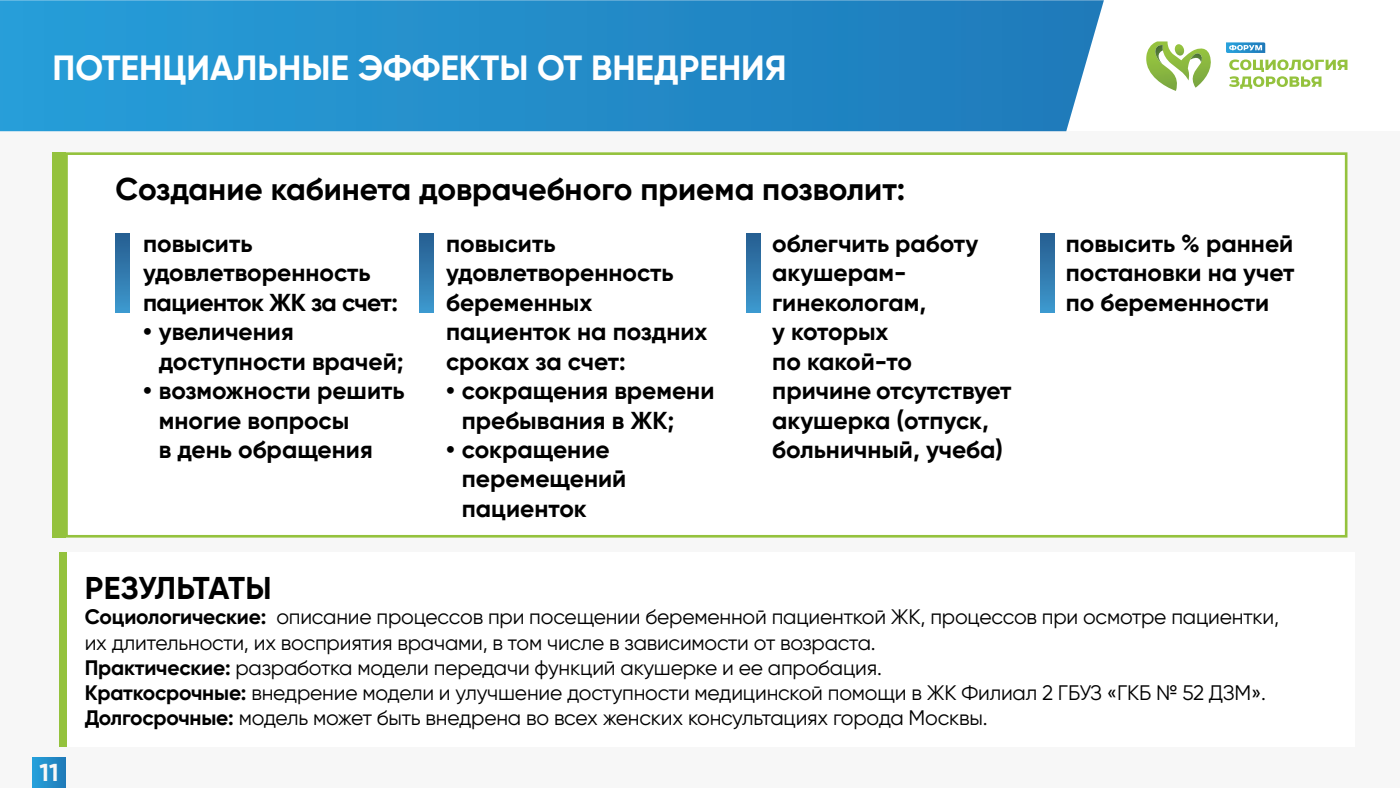
<style>
.page{position:relative;width:1400px;height:788px;background:#fff}
.page>*{position:absolute;margin:0;border:0;box-sizing:border-box;transform-origin:0 0}
.t1{font:700 35px "Gilroy";color:#fff}
.t2{font:700 31.5px "Gilroy";color:#000}
.t3{font:700 24.5px/29.4px "Gilroy";color:#000}
.t4{font:700 24.5px "Gilroy";color:#f7f7f7}
.t5{font:21px/25.2px "Gilroy";letter-spacing:-.01em;color:#000}
.s1{font-weight:700}
</style>
<div class="page">
<div style="left:0;top:131px;width:1400px;height:657px;background:#f7f7f7"></div>
<svg style="left:0;top:0;width:1104px;height:131px;background:#258eca"></svg>
<svg style="left:1146px;top:41px;width:65px;height:50px"></svg>
<svg style="left:1229px;top:59px;width:118px;height:30px"></svg>
<svg style="left:1226px;top:42px;width:39px;height:11px"></svg>
<div style="left:52px;top:152px;width:14px;height:385px;background:#94c23d"></div>
<div style="left:65px;top:152px;width:1282px;height:385px;background:#fff;border:3px solid #94c23d"></div>
<svg style="left:116px;top:234px;width:14px;height:78px"></svg>
<svg style="left:420px;top:234px;width:14px;height:78px"></svg>
<svg style="left:746px;top:234px;width:14px;height:78px"></svg>
<svg style="left:1040px;top:234px;width:14px;height:78px"></svg>
<div style="left:67px;top:552px;width:1287px;height:194px;background:#fff"></div>
<div style="left:59px;top:552px;width:8px;height:194px;background:#94c23d"></div>
<div style="left:33px;top:757px;width:32px;height:31px;background:linear-gradient(to right,#26a1db,#207cb9)"></div>
<h1 class="t1" style="left:52px;top:45px;width:736px">ПОТЕНЦИАЛЬНЫЕ ЭФФЕКТЫ ОТ ВНЕДРЕНИЯ</h1>
<h2 class="t2" style="left:116px;top:169px;width:791px">Создание кабинета доврачебного приема позволит:</h2>
<p class="t3" style="left:143px;top:228px;width:256px">повысить удовлетворенность пациенток ЖК за счет:</p>
<p class="t3" style="left:159px;top:317px;width:246px;text-indent:-16px">• увеличения доступности врачей;</p>
<p class="t3" style="left:159px;top:375px;width:247px;text-indent:-16px">• возможности решить многие вопросы<br>в день обращения</p>
<p class="t3" style="left:772px;top:228px;width:241px">облегчить работу акушерам&shy;гинекологам,<br>у которых<br>по какой-то причине отсутствует акушерка (отпуск, больничный, учеба)</p>
<p class="t3" style="left:1066px;top:228px;width:230px;text-align:justify">повысить % ранней постановки на учет по беременности</p>
<p class="t3" style="left:446px;top:228px;width:263px">повысить удовлетворенность беременных пациенток на поздних сроках за счет:</p>
<p class="t3" style="left:462px;top:375px;width:254px;text-indent:-16px">• сокращения времени пребывания в ЖК;</p>
<p class="t3" style="left:462px;top:434px;width:166px;text-indent:-16px">• сокращение перемещений пациенток</p>
<p class="t4" style="left:40px;top:756px;width:20px">11</p>
<h2 class="t2" style="left:85px;top:568px;width:188px">РЕЗУЛЬТАТЫ</h2>
<p class="t5" style="left:85px;top:604px;width:1196px"><span class="s1">Социологические:</span> описание процессов при посещении беременной пациенткой ЖК, процессов при осмотре пациентки, их длительности, их восприятия врачами, в том числе в зависимости от возраста.<br><span class="s1">Практические:</span> разработка модели передачи функций акушерке и ее апробация.<br><span class="s1">Краткосрочные:</span> внедрение модели и улучшение доступности медицинской помощи в ЖК Филиал 2 ГБУЗ «ГКБ № 52 ДЗМ».<br><span class="s1">Долгосрочные:</span> модель может быть внедрена во всех женских консультациях города Москвы.</p>
</div>
